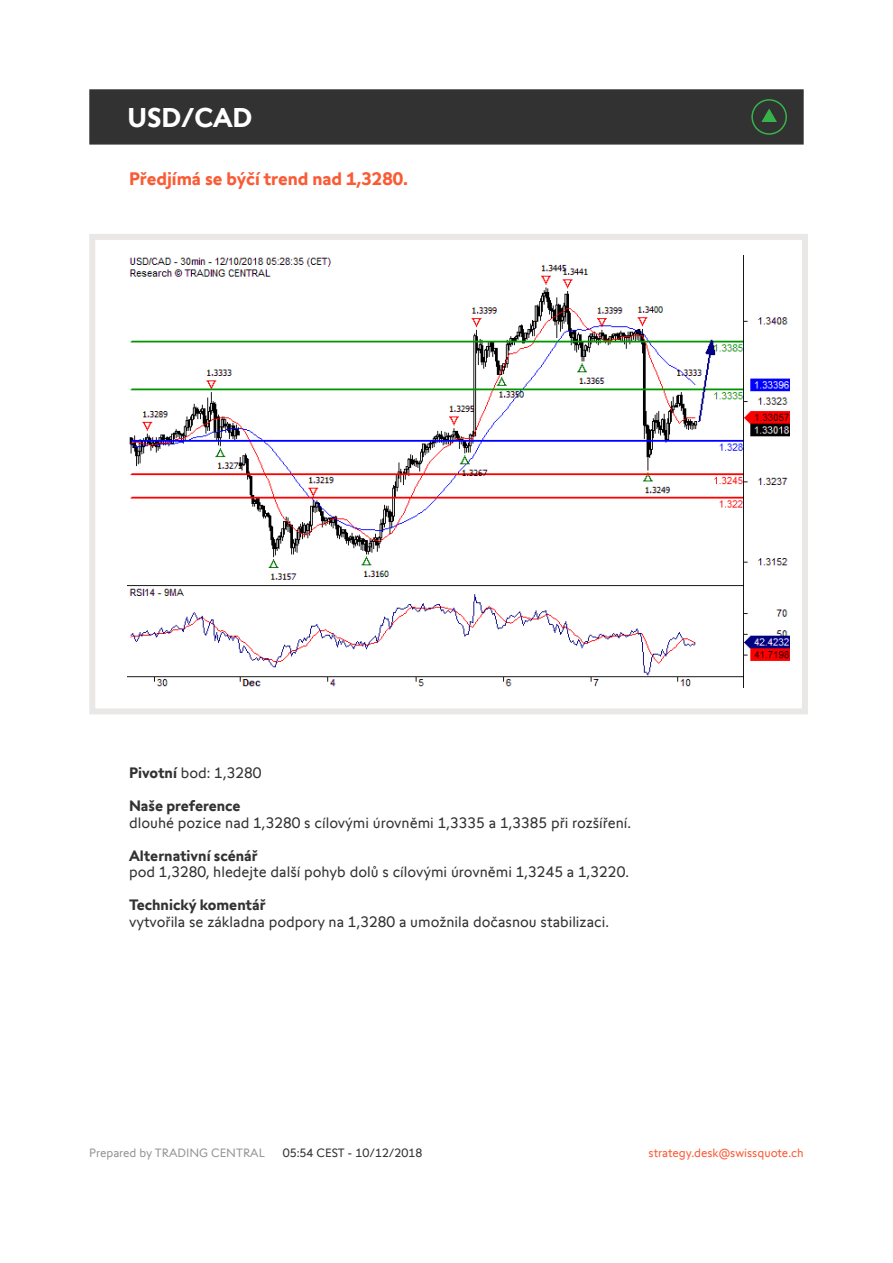
<style>
.page{position:relative;width:893px;height:1263px;background:#fff}
.page>*{position:absolute;margin:0;border:0;box-sizing:border-box;transform-origin:0 0}
.t1{font:700 27px "Swissquote CT";color:#fff}
.t2{font:700 18px "Swissquote CT";color:#fa5b35}
.t3{font:15px "Swissquote CT";color:#323232}
.t4{font:700 15px "Swissquote CT";color:#323232}
.t5{font:12px "Swissquote CT";color:#fa5b35}
.t6{font:12px "Swissquote CT";color:#939598}
.t7{font:12px "Swissquote CT";color:#323232}
.s1{font-weight:700}
</style>
<div class="page">
<div style="left:89px;top:234px;width:719px;height:480px;border:6px solid #e9e8e7"></div>
<div style="left:89px;top:89px;width:715px;height:56px;background:#323232;border:2px solid #323232"></div>
<img style="left:128px;top:255px;width:661px;height:432px">
<svg style="left:751px;top:99px;width:36px;height:36px"></svg>
<h1 class="t1" style="left:128px;top:101px;width:126px">USD/CAD</h1>
<p class="t2" style="left:129px;top:168px;width:281px">Předjímá se býčí trend nad 1,3280.</p>
<p class="t3" style="left:129px;top:764px;width:134px"><span class="s1">Pivotní</span> bod: 1,3280</p>
<p class="t4" style="left:129px;top:797px;width:113px">Naše preference</p>
<p class="t3" style="left:129px;top:814px;width:503px">dlouhé pozice nad 1,3280 s cílovými úrovněmi 1,3335 a 1,3385 při rozšíření.</p>
<p class="t4" style="left:129px;top:846px;width:130px">Alternativní scénář</p>
<p class="t3" style="left:129px;top:863px;width:501px">pod 1,3280, hledejte další pohyb dolů s cílovými úrovněmi 1,3245 a 1,3220.</p>
<p class="t4" style="left:129px;top:896px;width:138px">Technický komentář</p>
<p class="t3" style="left:129px;top:913px;width:481px">vytvořila se základna podpory na 1,3280 a umožnila dočasnou stabilizaci.</p>
<p class="t6" style="left:89px;top:1145px;width:177px">Prepared by TRADING CENTRAL</p>
<p class="t7" style="left:283px;top:1145px;width:141px">05:54 CEST - 10/12/2018</p>
<p class="t5" style="left:649px;top:1145px;width:157px">strategy.desk@swissquote.ch</p>
</div>
